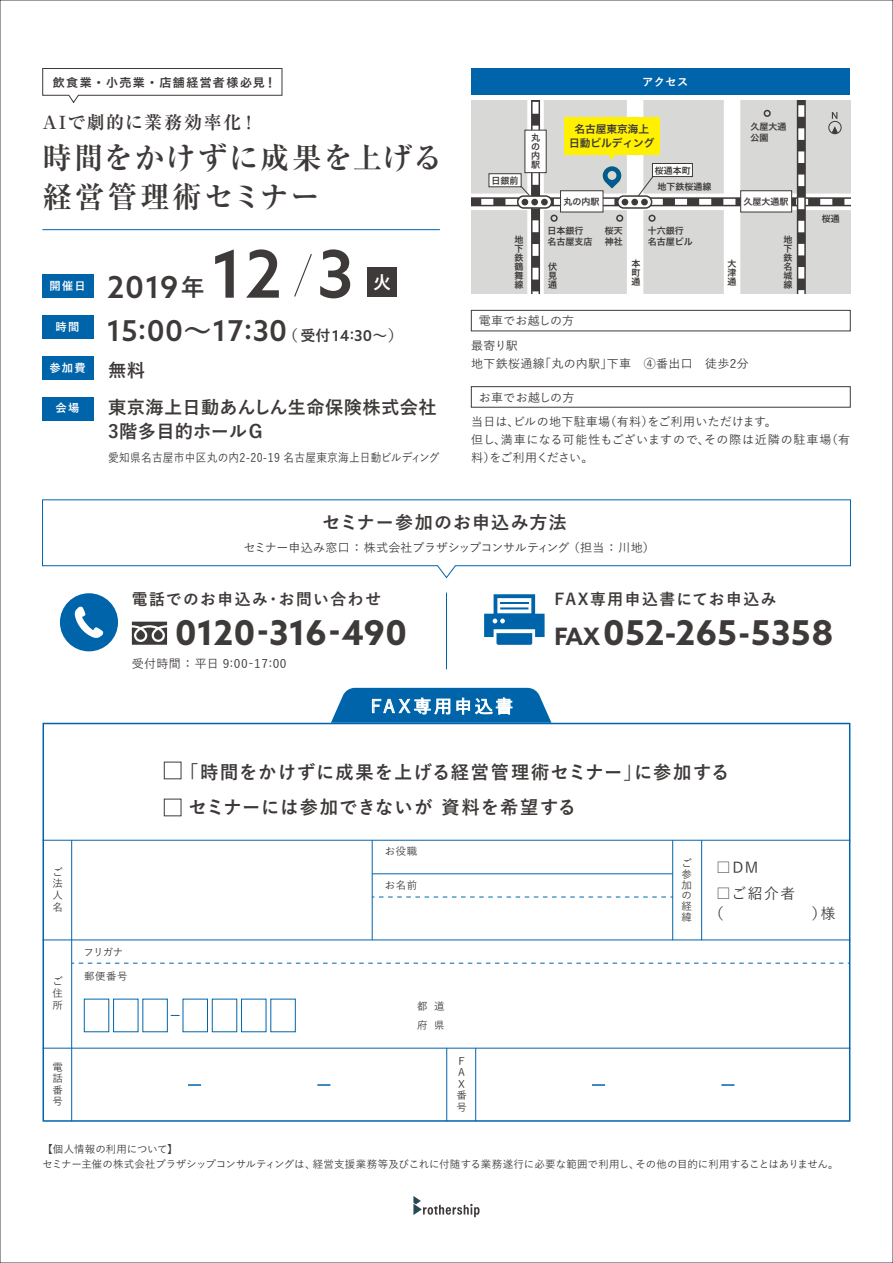
<style>
.page{position:relative;width:893px;height:1263px;background:#fff}
.page>*{position:absolute;margin:0;border:0;box-sizing:border-box;transform-origin:0 0}
.t1{font:500 65.7px "Azo Sans";color:#3e3a39}
.t2{font:700 34.2px "Azo Sans";letter-spacing:.01em;color:#3e3a39}
.t3{font:500 30.3px "Azo Sans";color:#3e3a39}
.t4{font:700 30px/39px "Ryumin Pro";letter-spacing:.06em;color:#3e3a39}
.t5{font:500 28.8px "Azo Sans";letter-spacing:.01em;color:#3e3a39}
.t6{font:700 18.45px/35.1px "Yu Go";letter-spacing:.06em;color:#3e3a39}
.t7{font:700 18.15px/24.3px "Yu Go";letter-spacing:.025em;color:#3e3a39}
.t8{font:700 18px "Yu Go";letter-spacing:.06em;color:#3e3a39}
.t9{font:700 18px "Ryumin Pro";letter-spacing:.085em;color:#3e3a39}
.t10{font:500 18px "Yu Go";letter-spacing:.135em;color:#fff}
.t11{font:700 18px "Yu Go";color:#fff}
.t12{font:700 15.9px "Yu Go";letter-spacing:.1em;color:#3e3a39}
.t13{font:500 15px "Yu Go";letter-spacing:.1em;color:#3e3a39}
.t14{font:500 12px/18px "Yu Go";letter-spacing:.025em;color:#3e3a39}
.t15{font:500 12px "Yu Go";letter-spacing:-.025em;color:#3e3a39}
.t16{font:500 12px "Yu Go";letter-spacing:.025em;color:#3e3a39;scale:.89 1}
.t17{font:12px "New Cezanne Pro DB";letter-spacing:.12em;color:#3e3a39}
.t18{font:700 11.25px "Yu Go";letter-spacing:.12em;color:#fff}
.t19{font:10.65px/14px "Hira Kaku Pro N W6";color:#3e3a39;text-align:center}
.t20{font:500 10.5px/11.6px "Yu Go";letter-spacing:-.005em;color:#3e3a39;text-align:justify}
.t21{font:9px/9px "Hira Kaku Pro N W6";color:#3e3a39;text-align:justify}
.s1{font-family:"Yu Go";font-weight:700;font-size:24px}
.s2{font-family:"Yu Go";font-weight:700}
.s3{font-family:"Yu Go";font-weight:700;font-size:15px}
.s4{font-size:15px}
.s5{font-size:18.15px;color:#3e3a39}
.s6{font-size:24px}
</style>
<div class="page">
<svg style="left:331px;top:688px;width:220px;height:35px;background:#3282bb"></svg>
<svg style="left:43px;top:723px;width:807px;height:399px"></svg>
<div style="left:164px;top:762px;width:17px;height:17px;border:1px solid #3e3a39"></div>
<div style="left:164px;top:799px;width:17px;height:17px;border:1px solid #3e3a39"></div>
<hr style="left:43px;top:840px;width:807px;height:1px;background:#0064ab">
<hr style="left:43px;top:939px;width:807px;height:1px;background:#0064ab">
<hr style="left:372px;top:873px;width:301px;height:1px;background:#0064ab">
<svg style="left:373px;top:897px;width:299px;height:1px"></svg>
<svg style="left:72px;top:963px;width:778px;height:1px"></svg>
<hr style="left:43px;top:1048px;width:807px;height:1px;background:#0064ab">
<hr style="left:71px;top:840px;width:1px;height:281px;background:#0064ab">
<hr style="left:672px;top:840px;width:1px;height:100px;background:#0064ab">
<hr style="left:701px;top:840px;width:1px;height:100px;background:#0064ab">
<hr style="left:372px;top:840px;width:1px;height:100px;background:#0064ab">
<hr style="left:475px;top:1048px;width:1px;height:73px;background:#0064ab">
<hr style="left:446px;top:1048px;width:1px;height:73px;background:#0064ab">
<div style="left:84px;top:999px;width:25px;height:33px;border:1px solid #0064ab"></div>
<div style="left:113px;top:999px;width:25px;height:33px;border:1px solid #0064ab"></div>
<div style="left:142px;top:999px;width:26px;height:33px;border:1px solid #0064ab"></div>
<div style="left:183px;top:999px;width:25px;height:33px;border:1px solid #0064ab"></div>
<div style="left:212px;top:999px;width:25px;height:33px;border:1px solid #0064ab"></div>
<div style="left:241px;top:999px;width:25px;height:33px;border:1px solid #0064ab"></div>
<div style="left:270px;top:999px;width:26px;height:33px;border:1px solid #0064ab"></div>
<svg style="left:188px;top:1084px;width:13px;height:2px"></svg>
<svg style="left:317px;top:1084px;width:13px;height:2px"></svg>
<svg style="left:592px;top:1084px;width:13px;height:2px"></svg>
<svg style="left:721px;top:1084px;width:13px;height:2px"></svg>
<svg style="left:413px;top:1196px;width:67px;height:21px"></svg>
<svg style="left:132px;top:622px;width:35px;height:23px"></svg>
<svg style="left:60px;top:593px;width:58px;height:58px"></svg>
<svg style="left:484px;top:594px;width:61px;height:51px"></svg>
<hr style="left:446px;top:592px;width:1px;height:77px;background:#0064ab">
<svg style="left:42px;top:499px;width:809px;height:80px"></svg>
<svg style="left:294px;top:254px;width:18px;height:43px"></svg>
<div style="left:367px;top:267px;width:30px;height:30px;background:#3e3a39"></div>
<div style="left:42px;top:397px;width:51px;height:23px;background:#0064ab"></div>
<div style="left:42px;top:356px;width:51px;height:23px;background:#0064ab"></div>
<div style="left:42px;top:274px;width:51px;height:24px;background:#0064ab"></div>
<div style="left:42px;top:315px;width:51px;height:24px;background:#0064ab"></div>
<hr style="left:42px;top:229px;width:398px;height:1px;background:#0064ab">
<div style="left:471px;top:68px;width:379px;height:26px;background:#0064ab"></div>
<svg style="left:471px;top:101px;width:379px;height:192px"></svg>
<div style="left:471px;top:310px;width:380px;height:21px;border:1px solid #3e3a39"></div>
<div style="left:471px;top:386px;width:380px;height:22px;border:1px solid #3e3a39"></div>
<svg style="left:42px;top:68px;width:241px;height:36px"></svg>
<p class="t17" style="left:53px;top:72px;width:225px">飲食業・小売業・店舗経営者様必見！</p>
<h3 class="t9" style="left:42px;top:108px;width:217px">AIで劇的に業務効率化！</h3>
<h3 class="t4" style="left:42px;top:136px;width:402px">時間をかけずに成果を上げる経営管理術セミナー</h3>
<h1 class="t1" style="left:210px;top:231px;width:73px">12</h1>
<h1 class="t1" style="left:317px;top:231px;width:38px">3</h1>
<h3 class="t11" style="left:373px;top:272px;width:19px">火</h3>
<p class="t18" style="left:50px;top:280px;width:38px">開催日</p>
<h3 class="t3" style="left:107px;top:267px;width:99px">2019<span class="s1">年</span></h3>
<p class="t18" style="left:56px;top:320px;width:25px">時間</p>
<h3 class="t5" style="left:107px;top:312px;width:298px">15:00<span class="s2">～</span>17:30<span class="s3">（受付</span><span class="s4">14:30</span><span class="s3">～）</span></h3>
<p class="t18" style="left:49px;top:361px;width:97px">参加費 <span class="s5">無料</span></p>
<p class="t18" style="left:56px;top:402px;width:25px">会場</p>
<h3 class="t7" style="left:108px;top:396px;width:330px">東京海上日動あんしん生命保険株式会社<br>3階多目的ホールG</h3>
<p class="t16" style="left:108px;top:447px;width:374px">愛知県名古屋市中区丸の内2-20-19 名古屋東京海上日動ビルディング</p>
<p class="t21" style="left:491px;top:176px;width:28px">日銀前</p>
<p class="t21" style="left:531px;top:133px;width:10px">丸の内駅</p>
<p class="t18" style="left:642px;top:75px;width:48px">アクセス</p>
<p class="t19" style="left:569px;top:121px;width:87px">名古屋東京海上日動ビルディング</p>
<p class="t21" style="left:655px;top:166px;width:37px">桜通本町</p>
<p class="t21" style="left:657px;top:181px;width:55px">地下鉄桜通線</p>
<p class="t21" style="left:751px;top:121px;width:37px;line-height:10.5px">久屋大通公園</p>
<p class="t21" style="left:564px;top:197px;width:37px">丸の内駅</p>
<p class="t21" style="left:743px;top:197px;width:46px">久屋大通駅</p>
<p class="t21" style="left:605px;top:225px;width:19px;line-height:10.5px">桜天神社</p>
<p class="t21" style="left:648px;top:225px;width:46px;line-height:10.5px">十六銀行名古屋ビル</p>
<p class="t21" style="left:547px;top:225px;width:46px;line-height:10.5px">日本銀行名古屋支店</p>
<p class="t21" style="left:515px;top:235px;width:10px">地下鉄鶴舞線</p>
<p class="t21" style="left:783px;top:235px;width:10px">地下鉄名城線</p>
<p class="t21" style="left:631px;top:259px;width:10px">本町通</p>
<p class="t21" style="left:727px;top:259px;width:10px">大津通</p>
<p class="t21" style="left:548px;top:262px;width:10px">伏見通</p>
<p class="t14" style="left:479px;top:310px;width:97px">電車でお越しの方</p>
<p class="t14" style="left:471px;top:335px;width:279px">最寄り駅<br>地下鉄桜通線「丸の内駅」下車　④番出口　徒歩2分</p>
<p class="t14" style="left:479px;top:387px;width:97px">お車でお越しの方</p>
<p class="t21" style="left:822px;top:214px;width:19px">桜通</p>
<p class="t14" style="left:471px;top:411px;width:380px">当日は、ビルの地下駐車場（有料）をご利用いただけます。<br>但し、満車になる可能性もございますので、その際は近隣の駐車場（有料）をご利用ください。</p>
<h3 class="t8" style="left:322px;top:512px;width:246px">セミナー参加のお申込み方法</h3>
<p class="t15" style="left:244px;top:537px;width:413px">セミナー申込み窓口 ： 株式会社ブラザシップコンサルティング （担当 ： 川地）</p>
<h3 class="t12" style="left:132px;top:590px;width:251px">電話でのお申込み・お問い合わせ</h3>
<h2 class="t2" style="left:175px;top:610px;width:233px">0120-316-490</h2>
<p class="t14" style="left:132px;top:653px;width:156px">受付時間 ： 平日 9:00-17:00</p>
<h3 class="t10" style="left:371px;top:690px;width:144px">FAX専用申込書</h3>
<h3 class="t12" style="left:555px;top:590px;width:223px">FAX専用申込書にてお申込み</h3>
<h2 class="t2" style="left:555px;top:610px;width:280px"><span class="s6">FAX</span> 052-265-5358</h2>
<p class="t20" style="left:52px;top:865px;width:12px">ご法人名</p>
<p class="t20" style="left:52px;top:974px;width:12px">ご住所</p>
<p class="t20" style="left:84px;top:944px;width:41px">フリガナ</p>
<p class="t20" style="left:84px;top:969px;width:45px">郵便番号</p>
<h3 class="t6" style="left:189px;top:755px;width:542px;text-indent:-9px">「時間をかけずに成果を上げる経営管理術セミナー」に参加するセミナーには参加できないが 資料を希望する</h3>
<p class="t20" style="left:385px;top:844px;width:34px">お役職</p>
<p class="t20" style="left:385px;top:878px;width:34px">お名前</p>
<p class="t20" style="left:417px;top:996px;width:29px;line-height:18.8px">都 道府 県</p>
<p class="t20" style="left:681px;top:856px;width:12px;line-height:10.8px">ご参加の経緯</p>
<h3 class="t13" style="left:716px;top:853px;width:44px">□DM</h3>
<h3 class="t13" style="left:716px;top:879px;width:81px">□ご紹介者</h3>
<p class="t20" style="left:52px;top:1059px;width:11px">電話番号</p>
<p class="t20" style="left:456px;top:1054px;width:11px;text-align:left">F<br>A<br>X番号</p>
<p class="t20" style="left:43px;top:1140px;width:798px;line-height:15px">【個人情報の利用について】<br>セミナー主催の株式会社ブラザシップコンサルティングは、経営支援業務等及びこれに付随する業務遂行に必要な範囲で利用し、その他の目的に利用することはありません。</p>
</div>
